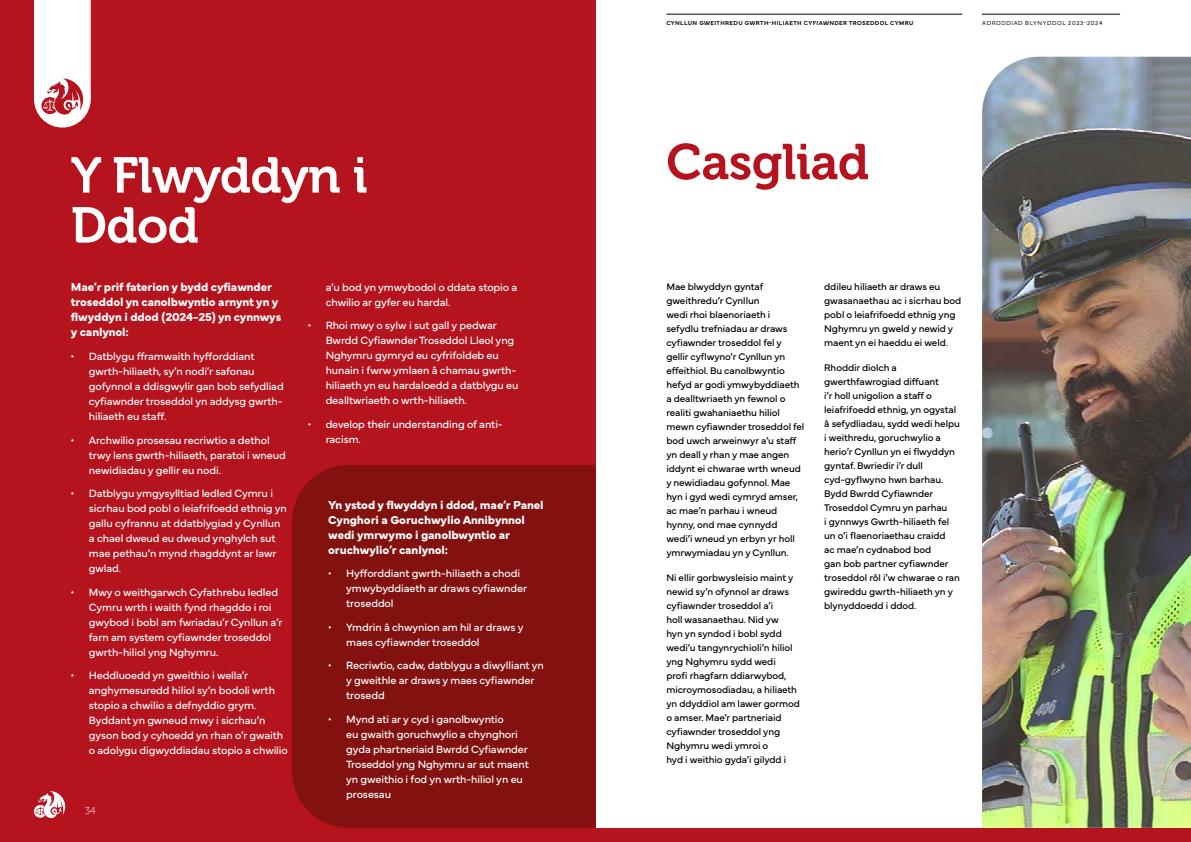
<style>
.page{position:relative;width:1191px;height:842px;background:#fff}
.page>*{position:absolute;margin:0;border:0;box-sizing:border-box;transform-origin:0 0}
.t1{font:50px/50px "Museo 700";letter-spacing:-.01em;color:#fff}
.t2{font:50px "Museo 700";letter-spacing:-.01em;color:#b5131d}
.t3{font:700 12px/15px "Mundial";letter-spacing:-.01em;color:#fff}
.t4{font:11px/15px "Mundial";letter-spacing:-.01em;color:#fff}
.t5{font:10px/14px "Mundial";letter-spacing:-.01em;color:#000}
.t6{font:10px "Museo 100";color:#fff}
.t7{font:600 6px "Mundial";letter-spacing:.06em;color:#000}
.t8{font:300 6px "Mundial";letter-spacing:.1em;color:#000}
</style>
<div class="page">
<hr style="left:666px;top:14px;width:296px;height:1px;background:#000">
<hr style="left:982px;top:14px;width:138px;height:1px;background:#000">
<div style="left:595px;top:828px;width:596px;height:14px;background:#b5131d"></div>
<div style="left:0;top:828px;width:595px;height:14px;background:#b5131d"></div>
<div style="left:0;top:0;width:595px;height:828px;background:#b5131d"></div>
<div style="left:292px;top:465px;width:303px;height:363px;background:#82110f"></div>
<svg style="left:34px;top:0;width:57px;height:128px"></svg>
<svg style="left:34px;top:791px;width:31px;height:28px"></svg>
<img style="left:982px;top:57px;width:209px;height:771px">
<h1 class="t1" style="left:71px;top:151px;width:298px">Y Flwyddyn i<br>Ddod</h1>
<p class="t3" style="left:71px;top:279px;width:212px">Mae’r prif faterion y bydd cyfiawnder troseddol yn canolbwyntio arnynt yn y flwyddyn i ddod (2024-25) yn cynnwys y canlynol:</p>
<p class="t4" style="left:89px;top:348px;width:196px;text-indent:-18px">• Datblygu fframwaith hyfforddiant gwrth-hiliaeth, sy’n nodi’r safonau gofynnol a ddisgwylir gan bob sefydliad cyfiawnder troseddol yn addysg gwrth&shy;hiliaeth eu staff.</p>
<p class="t4" style="left:89px;top:431px;width:198px;text-indent:-18px">• Archwilio prosesau recriwtio a dethol trwy lens gwrth-hiliaeth, paratoi i wneud newidiadau y gellir eu nodi.</p>
<p class="t4" style="left:89px;top:485px;width:199px;text-indent:-18px">• Datblygu ymgysylltiad ledled Cymru i sicrhau bod pobl o leiafrifoedd ethnig yn gallu cyfrannu at ddatblygiad y Cynllun a chael dweud eu dweud ynghylch sut mae pethau’n mynd rhagddynt ar lawr gwlad.</p>
<p class="t4" style="left:89px;top:583px;width:195px;text-indent:-18px">• Mwy o weithgarwch Cyfathrebu ledled Cymru wrth i waith fynd rhagddo i roi gwybod i bobl am fwriadau’r Cynllun a’r farn am system cyfiawnder troseddol gwrth-hiliol yng Nghymru.</p>
<p class="t4" style="left:89px;top:667px;width:200px;text-indent:-18px">• Heddluoedd yn gweithio i wella’r anghymesuredd hiliol sy’n bodoli wrth stopio a chwilio a defnyddio grym.<br>Byddant yn gwneud mwy i sicrhau’n gyson bod y cyhoedd yn rhan o’r gwaith o adolygu digwyddiadau stopio a chwilio</p>
<p class="t6" style="left:85px;top:805px;width:12px">34</p>
<p class="t4" style="left:326px;top:279px;width:193px">a’u bod yn ymwybodol o ddata stopio a chwilio ar gyfer eu hardal.</p>
<p class="t4" style="left:326px;top:317px;width:194px;text-indent:-18px">• Rhoi mwy o sylw i sut gall y pedwar Bwrdd Cyfiawnder Troseddol Lleol yng Nghymru gymryd eu cyfrifoldeb eu hunain i fwrw ymlaen â chamau gwrth&shy;hiliaeth yn eu hardaloedd a datblygu eu dealltwriaeth o wrth-hiliaeth.</p>
<p class="t4" style="left:326px;top:416px;width:179px;text-indent:-18px">• develop their understanding of anti&shy;racism.</p>
<p class="t3" style="left:328px;top:496px;width:217px">Yn ystod y flwyddyn i ddod, mae’r Panel<br>Cynghori a Goruchwylio Annibynnol wedi ymrwymo i ganolbwyntio ar oruchwylio’r canlynol:</p>
<p class="t4" style="left:346px;top:565px;width:182px;text-indent:-18px">• Hyfforddiant gwrth-hiliaeth a chodi ymwybyddiaeth ar draws cyfiawnder troseddol</p>
<p class="t4" style="left:346px;top:618px;width:179px;text-indent:-18px">• Ymdrin â chwynion am hil ar draws y maes cyfiawnder troseddol</p>
<p class="t4" style="left:346px;top:657px;width:199px;text-indent:-18px">• Recriwtio, cadw, datblygu a diwylliant yn y gweithle ar draws y maes cyfiawnder trosedd</p>
<p class="t4" style="left:346px;top:710px;width:184px;text-indent:-18px">• Mynd ati ar y cyd i ganolbwyntio<br>eu gwaith goruchwylio a chynghori gyda phartneriaid Bwrdd Cyfiawnder<br>Troseddol yng Nghymru ar sut maent yn gweithio i fod yn wrth-hiliol yn eu prosesau</p>
<p class="t7" style="left:666px;top:18px;width:248px">CYNLLUN GWEITHREDU GWRTH-HILIAETH CYFIAWNDER TROSEDDOL CYMRU</p>
<p class="t8" style="left:982px;top:18px;width:122px">ADRODDIAD BLYNYDDOL 2023-2024</p>
<h1 class="t2" style="left:666px;top:134px;width:204px">Casgliad</h1>
<p class="t5" style="left:666px;top:279px;width:139px">Mae blwyddyn gyntaf gweithredu’r Cynllun<br>wedi rhoi blaenoriaeth i sefydlu trefniadau ar draws cyfiawnder troseddol fel y gellir cyflwyno’r Cynllun yn effeithiol. Bu canolbwyntio hefyd ar godi ymwybyddiaeth a dealltwriaeth yn fewnol o realiti gwahaniaethu hiliol mewn cyfiawnder troseddol fel bod uwch arweinwyr a’u staff yn deall y rhan y mae angen iddynt ei chwarae wrth wneud y newidiadau gofynnol. Mae hyn i gyd wedi cymryd amser, ac mae’n parhau i wneud hynny, ond mae cynnydd wedi’i wneud yn erbyn yr holl ymrwymiadau yn y Cynllun.</p>
<p class="t5" style="left:666px;top:570px;width:135px">Ni ellir gorbwysleisio maint y newid sy’n ofynnol ar draws cyfiawnder troseddol a’i<br>holl wasanaethau. Nid yw<br>hyn yn syndod i bobl sydd wedi’u tangynrychioli’n hiliol yng Nghymru sydd wedi<br>profi rhagfarn ddiarwybod, microymosodiadau, a hiliaeth yn ddyddiol am lawer gormod o amser. Mae’r partneriaid cyfiawnder troseddol yng<br>Nghymru wedi ymroi o<br>hyd i weithio gyda’i gilydd i</p>
<p class="t5" style="left:824px;top:279px;width:139px">ddileu hiliaeth ar draws eu gwasanaethau ac i sicrhau bod pobl o leiafrifoedd ethnig yng<br>Nghymru yn gweld y newid y maent yn ei haeddu ei weld.</p>
<p class="t5" style="left:824px;top:360px;width:137px">Rhoddir diolch a gwerthfawrogiad diffuant<br>i’r holl unigolion a staff o leiafrifoedd ethnig, yn ogystal â sefydliadau, sydd wedi helpu i weithredu, goruchwylio a herio’r Cynllun yn ei flwyddyn gyntaf. Bwriedir i’r dull cyd-gyflwyno hwn barhau.<br>Bydd Bwrdd Cyfiawnder<br>Troseddol Cymru yn parhau<br>i gynnwys Gwrth-hiliaeth fel un o’i flaenoriaethau craidd<br>ac mae’n cydnabod bod<br>gan bob partner cyfiawnder troseddol rôl i’w chwarae o ran gwireddu gwrth-hiliaeth yn y blynyddoedd i ddod.</p>
</div>
